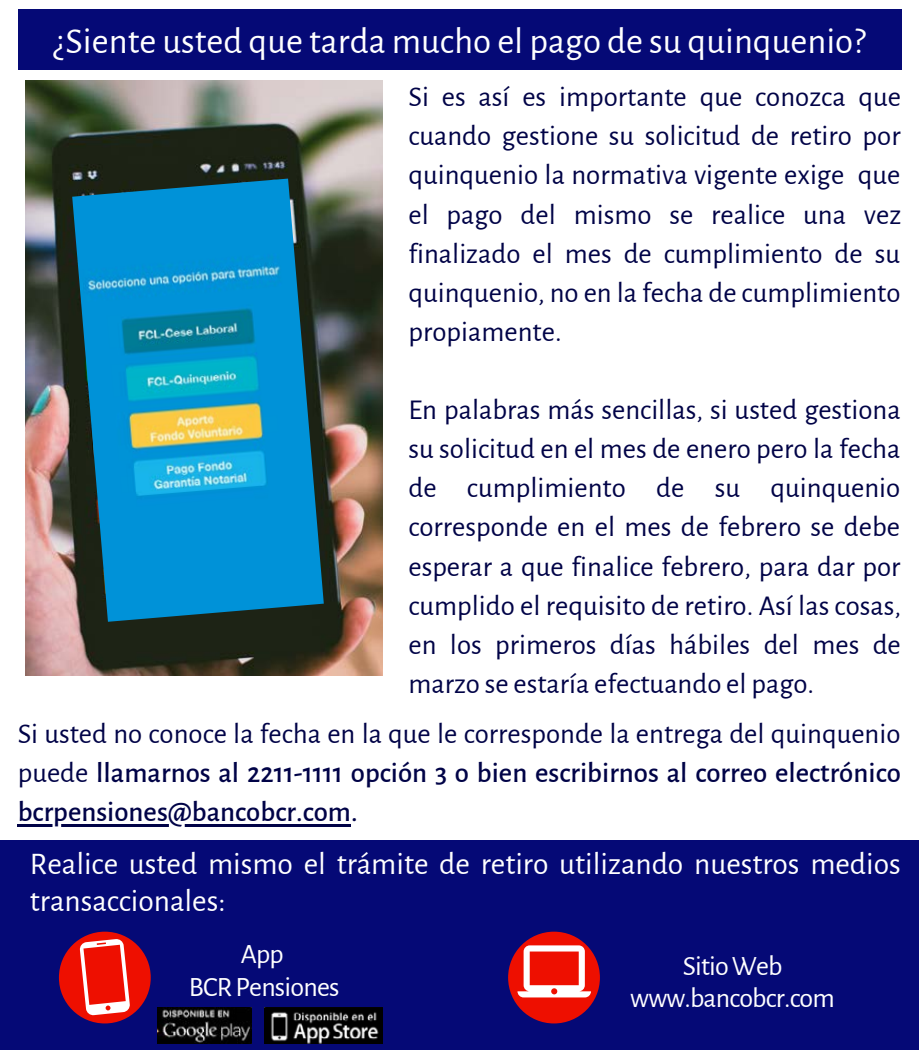
<style>
.page{position:relative;width:919px;height:1050px;background:#fff}
.page>*{position:absolute;margin:0;border:0;box-sizing:border-box;transform-origin:0 0}
.t1{font:36.75px "Alegreya Sans";color:#fff}
.t2{font:31.5px/36.4px "Alegreya Sans";color:#fff}
.t3{font:28.7px/39.2px "Alegreya Sans";color:#010347;text-align:justify}
.t4{font:500 28.7px/39.2px "Alegreya Sans";color:#010347;text-align:justify}
.t5{font:28px/32.4px "Alegreya Sans";letter-spacing:-.03em;color:#fff;text-align:center}
.s1{font-weight:400}
</style>
<div class="page">
<div style="left:18px;top:9px;width:883px;height:61px;background:#050976"></div>
<img style="left:26px;top:81px;width:357px;height:594px">
<img style="left:72px;top:179px;width:252px;height:443px">
<hr style="left:18px;top:824px;width:333px;height:3px;background:#010347">
<div style="left:0;top:840px;width:919px;height:210px;background:#050976"></div>
<div style="left:508px;top:932px;width:92px;height:91px;background:#ee0f00;border-radius:50%"></div>
<div style="left:59px;top:932px;width:92px;height:91px;background:#ee0f00;border-radius:50%"></div>
<svg style="left:79px;top:938px;width:52px;height:78px"></svg>
<svg style="left:517px;top:945px;width:74px;height:52px"></svg>
<img style="left:157px;top:1008px;width:95px;height:35px">
<img style="left:264px;top:1008px;width:118px;height:35px">
<p class="t1" style="left:53px;top:19px;width:813px">¿Siente usted que tarda mucho el pago de su quinquenio?</p>
<p class="t3" style="left:408px;top:78px;width:494px">Si es así es importante que conozca que cuando gestione su solicitud de retiro por quinquenio la normativa vigente exige que el pago del mismo se realice una vez finalizado el mes de cumplimiento de su quinquenio, no en la fecha de cumplimiento propiamente.</p>
<p class="t3" style="left:408px;top:391px;width:494px">En palabras más sencillas, si usted gestiona su solicitud en el mes de enero pero la fecha de cumplimiento de su quinquenio corresponde en el mes de febrero se debe esperar a que finalice febrero, para dar por cumplido el requisito de retiro. Así las cosas, en los primeros días hábiles del mes de marzo se estaría efectuando el pago.</p>
<p class="t4" style="left:18px;top:715px;width:884px"><span class="s1">Si usted no conoce la fecha en la que le corresponde la entrega del quinquenio puede</span> llamarnos al 2211-1111 opción 3 o bien escribirnos al correo electrónico bcrpensiones@bancobcr.com.</p>
<p class="t2" style="left:30px;top:847px;width:872px">Realice usted mismo el trámite de retiro utilizando nuestros medios transaccionales:</p>
<p class="t5" style="left:189px;top:939px;width:152px">App<br>BCR Pensiones</p>
<p class="t5" style="left:630px;top:950px;width:206px">Sitio Web www.bancobcr.com</p>
</div>
